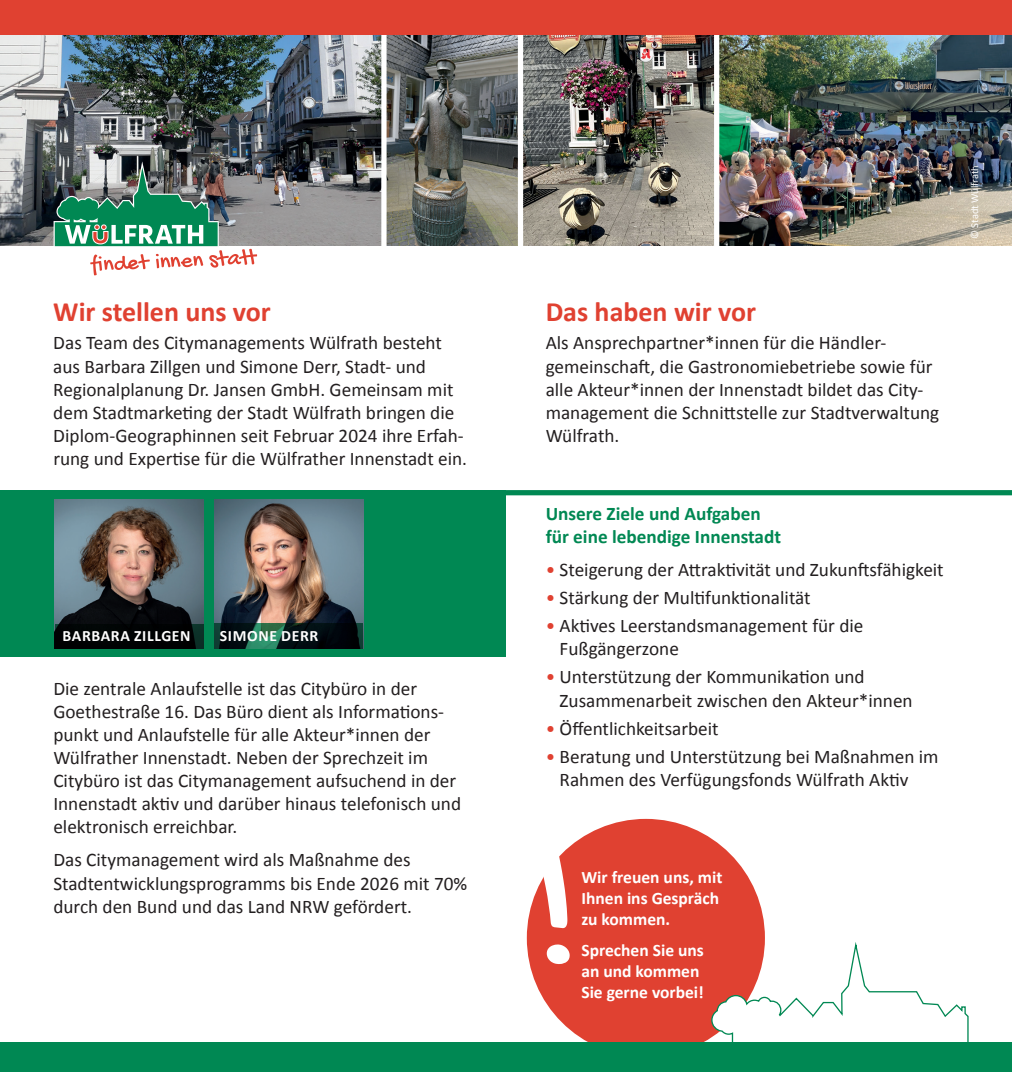
<style>
.page{position:relative;width:1012px;height:1072px;background:#fff}
.page>*{position:absolute;margin:0;border:0;box-sizing:border-box;transform-origin:0 0}
.t1{font:700 28px "Calibri";color:#e04131}
.t2{font:19.25px/23.1px "Calibri";color:#231f20}
.t3{font:700 19.25px/23.1px "Calibri";color:#008853}
.t4{font:700 17.5px/21px "Calibri";color:#fff}
.t5{font:700 15.75px "Calibri";letter-spacing:.04em;color:#fff}
.t6{font:10.5px "Calibri";color:#fff}
.s1{color:#e04131}
</style>
<div class="page">
<div style="left:527px;top:819px;width:238px;height:238px;background:#e04131;border-radius:50%"></div>
<svg style="left:535px;top:846px;width:35px;height:118px"></svg>
<svg style="left:711px;top:930px;width:258px;height:112px"></svg>
<img style="left:0;top:35px;width:518px;height:211px">
<img style="left:523px;top:35px;width:489px;height:211px">
<div style="left:0;top:490px;width:506px;height:166px;background:#008853"></div>
<img style="left:55px;top:499px;width:148px;height:125px">
<svg style="left:55px;top:624px;width:149px;height:24px;background:#010505"></svg>
<img style="left:215px;top:499px;width:148px;height:124px">
<svg style="left:215px;top:623px;width:148px;height:25px;background:#0b2721"></svg>
<div style="left:0;top:1042px;width:1012px;height:29px;background:#008853"></div>
<div style="left:381px;top:31px;width:6px;height:222px;background:#fff"></div>
<div style="left:714px;top:28px;width:5px;height:223px;background:#fff"></div>
<div style="left:0;top:0;width:1012px;height:35px;background:#e04131"></div>
<div style="left:496px;top:490px;width:516px;height:5px;background:#008853"></div>
<svg style="left:38px;top:161px;width:219px;height:114px"></svg>
<h1 class="t1" style="left:53px;top:292px;width:219px">Wir stellen uns vor</h1>
<p class="t2" style="left:53px;top:330px;width:415px">Das Team des Citymanagements Wülfrath besteht aus Barbara Zillgen und Simone Derr, Stadt- und Regionalplanung Dr. Jansen GmbH. Gemeinsam mit dem Stadtmarketing der Stadt Wülfrath bringen die Diplom-Geographinnen seit Februar 2024 ihre Erfah&shy;rung und Expertise für die Wülfrather Innenstadt ein.</p>
<p class="t5" style="left:63px;top:625px;width:130px">BARBARA ZILLGEN</p>
<p class="t5" style="left:220px;top:625px;width:100px">SIMONE DERR</p>
<p class="t2" style="left:53px;top:676px;width:409px">Die zentrale Anlaufstelle ist das Citybüro in der Goethestraße 16. Das Büro dient als Informations&shy;punkt und Anlaufstelle für alle Akteur*innen der Wülfrather Innenstadt. Neben der Sprechzeit im Citybüro ist das Citymanagement aufsuchend in der Innenstadt aktiv und darüber hinaus telefonisch und elektronisch erreichbar.</p>
<p class="t2" style="left:53px;top:847px;width:415px">Das Citymanagement wird als Maßnahme des<br>Stadtentwicklungsprogramms bis Ende 2026 mit 70% durch den Bund und das Land NRW gefördert.</p>
<h1 class="t1" style="left:546px;top:292px;width:212px">Das haben wir vor</h1>
<p class="t2" style="left:546px;top:330px;width:395px">Als Ansprechpartner*innen für die Händler&shy;gemeinschaft, die Gastronomiebetriebe sowie für alle Akteur*innen der Innenstadt bildet das City&shy;management die Schnittstelle zur Stadtverwaltung Wülfrath.</p>
<p class="t3" style="left:546px;top:501px;width:237px">Unsere Ziele und Aufgaben für eine lebendige Innenstadt</p>
<p class="t2" style="left:546px;top:557px;width:400px"><span class="s1">•</span> Steigerung der Attraktivität und Zukunftsfähigkeit</p>
<p class="t2" style="left:546px;top:585px;width:267px"><span class="s1">•</span> Stärkung der Multifunktionalität</p>
<p class="t2" style="left:560px;top:613px;width:305px;text-indent:-14px"><span class="s1">•</span> Aktives Leerstandsmanagement für die<br>Fußgängerzone</p>
<p class="t2" style="left:560px;top:664px;width:355px;text-indent:-14px"><span class="s1">•</span> Unterstützung der Kommunikation und<br>Zusammenarbeit zwischen den Akteur*innen</p>
<p class="t2" style="left:546px;top:715px;width:175px"><span class="s1">•</span> Öffentlichkeitsarbeit</p>
<p class="t2" style="left:560px;top:743px;width:381px;text-indent:-14px"><span class="s1">•</span> Beratung und Unterstützung bei Maßnahmen im<br>Rahmen des Verfügungsfonds Wülfrath Aktiv</p>
<p class="t6" style="left:968px;top:239px;width:75px;rotate:-90deg">© Stadt Wülfrath</p>
<p class="t4" style="left:581px;top:866px;width:143px">Wir freuen uns, mit<br>Ihnen ins Gespräch zu kommen.</p>
<p class="t4" style="left:581px;top:938px;width:124px">Sprechen Sie uns an und kommen<br>Sie gerne vorbei!</p>
</div>
